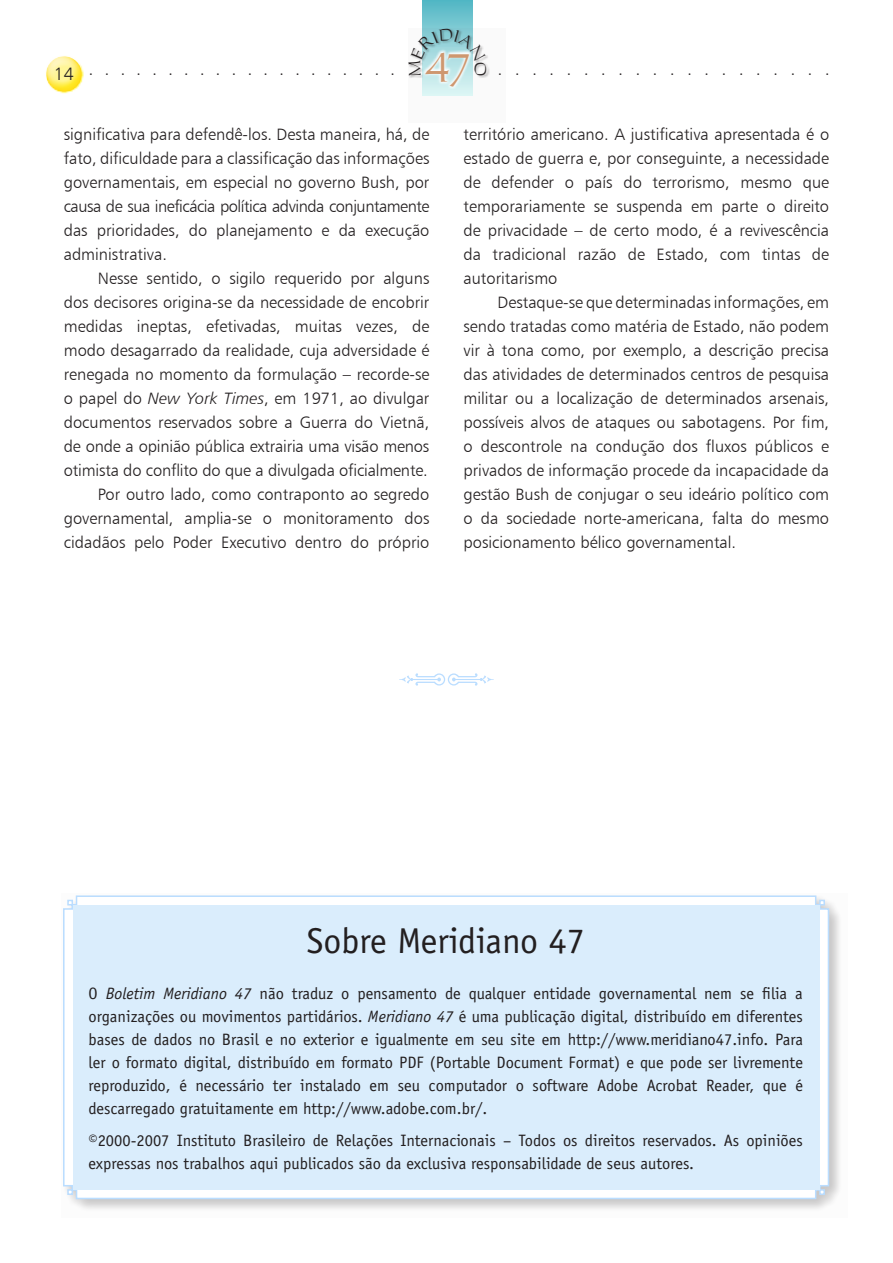
<style>
.page{position:relative;width:893px;height:1263px;background:#fff}
.page>*{position:absolute;margin:0;border:0;box-sizing:border-box;transform-origin:0 0}
.t1{font:36.9px "Carleton Normal";color:#ce976f}
.t2{font:36px "Officina Sans";color:#231f20}
.t3{font:16.5px/24px "Humanist 777 BT Light B";color:#231f20;text-align:justify}
.t4{font:16.5px/23.1px "Officina Sans";color:#231f20;text-align:justify}
.t5{font:15px "Times";color:#231f20}
.s1{font-family:"Humanist 777 BT Light B";font-size:18px}
.s2{font-family:"Humanist 777 BT Light Italic B"}
.s3{font-style:italic}
</style>
<div class="page">
<svg style="left:423px;top:0;width:50px;height:28px"></svg>
<div style="left:46px;top:56px;width:37px;height:38px;background:#fff101;opacity:.75"></div>
<div style="left:61px;top:893px;width:788px;height:326px;background:#231f20;opacity:.25"></div>
<svg style="left:62px;top:895px;width:768px;height:305px"></svg>
<div style="left:73px;top:905px;width:746px;height:284px;background:#daedfc"></div>
<svg style="left:409px;top:28px;width:78px;height:48px"></svg>
<p class="t5" style="left:54px;top:61px;width:342px"><span class="s1">14</span> ....................</p>
<h1 class="t1" style="left:424px;top:53px;width:48px">47</h1>
<p class="t5" style="left:498px;top:61px;width:332px">....................</p>
<p class="t3" style="left:64px;top:122px;width:367px">significativa para defendê-los. Desta maneira, há, de fato, dificuldade para a classificação das informações governamentais, em especial no governo Bush, por causa de sua ineficácia política advinda conjuntamente das prioridades, do planejamento e da execução administrativa.</p>
<p class="t3" style="left:64px;top:266px;width:367px;text-align:right">Nesse sentido, o sigilo requerido por alguns<br>dos decisores origina-se da necessidade de encobrir medidas ineptas, efetivadas, muitas vezes, de modo desagarrado da realidade, cuja adversidade é renegada no momento da formulação – recorde-se o papel do <span class="s2">New York Times</span>, em 1971, ao divulgar documentos reservados sobre a Guerra do Vietnã, de onde a opinião pública extrairia uma visão menos otimista do conflito do que a divulgada oficialmente.<br>Por outro lado, como contraponto ao segredo governamental, amplia-se o monitoramento dos cidadãos pelo Poder Executivo dentro do próprio</p>
<p class="t3" style="left:463px;top:122px;width:367px">território americano. A justificativa apresentada é o estado de guerra e, por conseguinte, a necessidade de defender o país do terrorismo, mesmo que temporariamente se suspenda em parte o direito de privacidade – de certo modo, é a revivescência da tradicional razão de Estado, com tintas de autoritarismo</p>
<p class="t3" style="left:463px;top:290px;width:367px;text-indent:34px">Destaque-se que determinadas informações, em sendo tratadas como matéria de Estado, não podem vir à tona como, por exemplo, a descrição precisa das atividades de determinados centros de pesquisa militar ou a localização de determinados arsenais, possíveis alvos de ataques ou sabotagens. Por fim, o descontrole na condução dos fluxos públicos e privados de informação procede da incapacidade da gestão Bush de conjugar o seu ideário político com o da sociedade norte-americana, falta do mesmo posicionamento bélico governamental.</p>
<h2 class="t2" style="left:307px;top:920px;width:280px">Sobre Meridiano 47</h2>
<p class="t4" style="left:89px;top:982px;width:716px">O <span class="s3">Boletim Meridiano 47</span> não traduz o pensamento de qualquer entidade governamental nem se filia a organizações ou movimentos partidários. <span class="s3">Meridiano 47</span> é uma publicação digital, distribuído em diferentes bases de dados no Brasil e no exterior e igualmente em seu site em http://www.meridiano47.info. Para ler o formato digital, distribuído em formato PDF (Portable Document Format) e que pode ser livremente reproduzido, é necessário ter instalado em seu computador o software Adobe Acrobat Reader, que é descarregado gratuitamente em http://www.adobe.com.br/.</p>
<p class="t4" style="left:89px;top:1129px;width:716px">©2000-2007 Instituto Brasileiro de Relações Internacionais – Todos os direitos reservados. As opiniões expressas nos trabalhos aqui publicados são da exclusiva responsabilidade de seus autores.</p>
</div>
